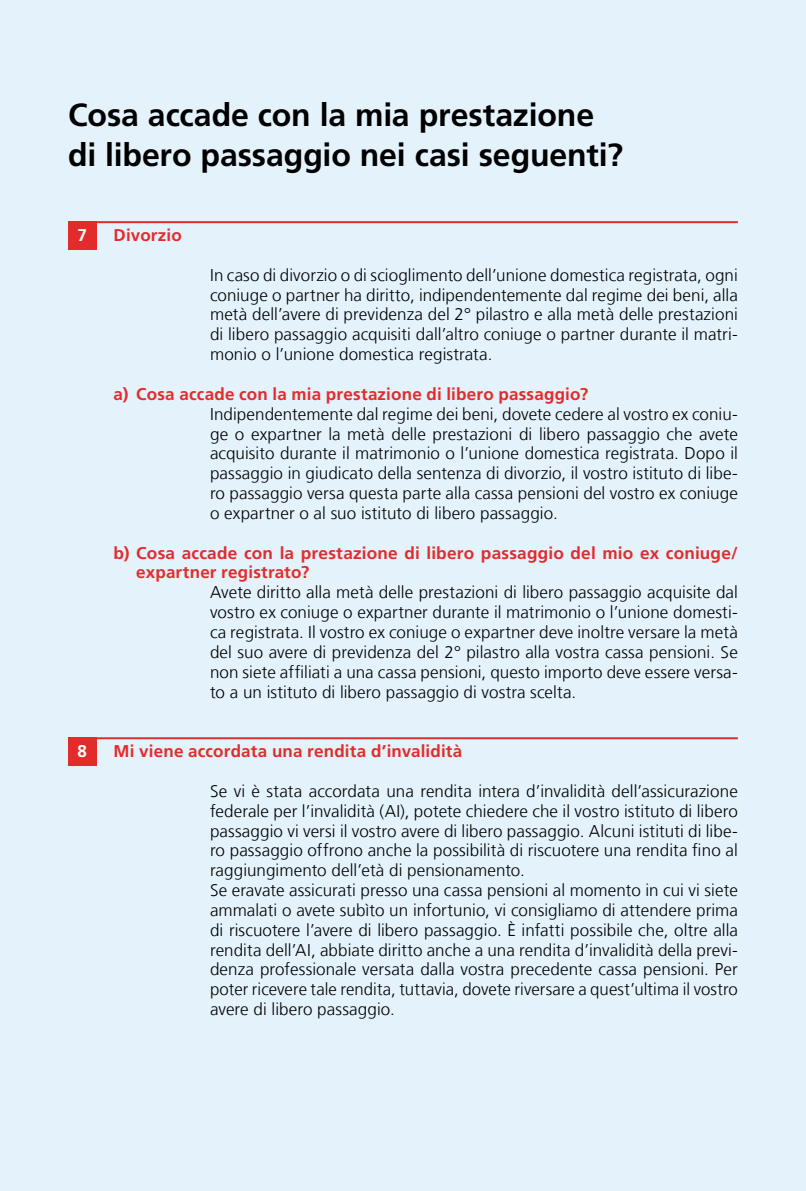
<style>
.page{position:relative;width:806px;height:1191px;background:#fff}
.page>*{position:absolute;margin:0;border:0;box-sizing:border-box;transform-origin:0 0}
.t1{font:700 32px/39.6px "Frutiger LT Com";letter-spacing:-.005em;color:#000}
.t2{font:300 17px/19.8px "Frutiger LT Com";letter-spacing:.005em;color:#000;text-align:justify}
.t3{font:700 17px/19.8px "Frutiger LT Com";letter-spacing:.01em;color:#e42b2b}
.t4{font:700 17px "Frutiger LT Com";color:#fff}
</style>
<div class="page">
<div style="left:0;top:0;width:805px;height:1191px;background:#e3f2fb"></div>
<div style="left:68px;top:221px;width:28px;height:28px;background:#e42b2b"></div>
<hr style="left:68px;top:221px;width:669px;height:2px;background:#e42b2b">
<div style="left:68px;top:737px;width:28px;height:28px;background:#e42b2b"></div>
<hr style="left:68px;top:737px;width:669px;height:2px;background:#e42b2b">
<h1 class="t1" style="left:68px;top:95px;width:556px">Cosa accade con la mia prestazione di libero passaggio nei casi seguenti?</h1>
<p class="t4" style="left:77px;top:225px;width:11px">7</p>
<p class="t4" style="left:77px;top:741px;width:11px">8</p>
<p class="t3" style="left:113px;top:225px;width:70px">Divorzio</p>
<p class="t2" style="left:210px;top:265px;width:529px">In caso di divorzio o di scioglimento dell’unione domestica registrata, ogni coniuge o partner ha diritto, indipendentemente dal regime dei beni, alla metà dell’avere di previdenza del 2° pilastro e alla metà delle prestazioni di libero passaggio acquisiti dall’altro coniuge o partner durante il matri&shy;monio o l’unione domestica registrata.</p>
<p class="t3" style="left:113px;top:384px;width:476px">a) Cosa accade con la mia prestazione di libero passaggio?</p>
<p class="t2" style="left:210px;top:404px;width:529px">Indipendentemente dal regime dei beni, dovete cedere al vostro ex coniu&shy;ge o expartner la metà delle prestazioni di libero passaggio che avete acquisito durante il matrimonio o l’unione domestica registrata. Dopo il passaggio in giudicato della sentenza di divorzio, il vostro istituto di libe&shy;ro passaggio versa questa parte alla cassa pensioni del vostro ex coniuge o expartner o al suo istituto di libero passaggio.</p>
<p class="t3" style="left:136px;top:543px;width:602px;text-indent:-23px">b) Cosa accade con la prestazione di libero passaggio del mio ex coniuge/ expartner registrato?</p>
<p class="t2" style="left:210px;top:582px;width:529px">Avete diritto alla metà delle prestazioni di libero passaggio acquisite dal vostro ex coniuge o expartner durante il matrimonio o l’unione domesti&shy;ca registrata. Il vostro ex coniuge o expartner deve inoltre versare la metà del suo avere di previdenza del 2° pilastro alla vostra cassa pensioni. Se non siete affiliati a una cassa pensioni, questo importo deve essere versa&shy;to a un istituto di libero passaggio di vostra scelta.</p>
<p class="t3" style="left:113px;top:741px;width:350px">Mi viene accordata una rendita d’invalidità</p>
<p class="t2" style="left:210px;top:781px;width:529px;text-align:left">Se vi è stata accordata una rendita intera d’invalidità dell’assicurazione federale per l’invalidità (AI), potete chiedere che il vostro istituto di libero passaggio vi versi il vostro avere di libero passaggio. Alcuni istituti di libe&shy;ro passaggio offrono anche la possibilità di riscuotere una rendita fino al raggiungimento dell’età di pensionamento.<br>Se eravate assicurati presso una cassa pensioni al momento in cui vi siete ammalati o avete subìto un infortunio, vi consigliamo di attendere prima di riscuotere l’avere di libero passaggio. È infatti possibile che, oltre alla rendita dell’AI, abbiate diritto anche a una rendita d’invalidità della previ&shy;denza professionale versata dalla vostra precedente cassa pensioni. Per poter ricevere tale rendita, tuttavia, dovete riversare a quest’ultima il vostro avere di libero passaggio.</p>
</div>
